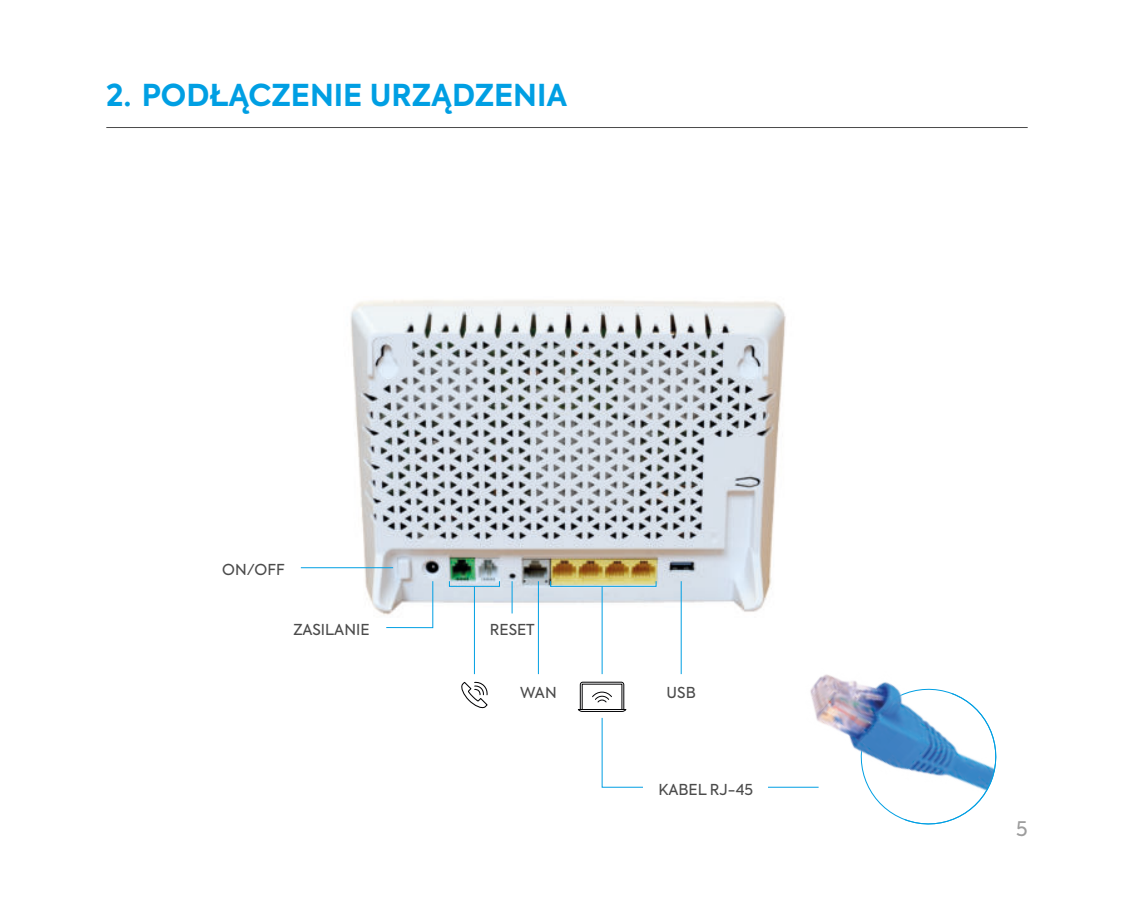
<style>
.page{position:relative;width:1134px;height:922px;background:#fff}
.page>*{position:absolute;margin:0;border:0;box-sizing:border-box;transform-origin:0 0}
.t1{font:700 30px "Axiforma";color:#009fe3}
.t2{font:20px "Axiforma";color:#9d9d9d}
.t3{font:15px "Axiforma";color:#4b4b4b}
</style>
<div class="page">
<hr style="left:106px;top:127px;width:922px;height:1px;background:#4b4b4b">
<img style="left:300px;top:300px;width:486px;height:375px">
<svg style="left:386px;top:580px;width:47px;height:48px"></svg>
<hr style="left:301px;top:567px;width:92px;height:1px;background:#009fe3">
<hr style="left:474px;top:586px;width:1px;height:88px;background:#009fe3">
<hr style="left:512px;top:581px;width:1px;height:32px;background:#009fe3">
<hr style="left:538px;top:581px;width:1px;height:93px;background:#009fe3">
<hr style="left:602px;top:586px;width:1px;height:88px;background:#009fe3">
<hr style="left:681px;top:581px;width:1px;height:93px;background:#009fe3">
<svg style="left:577px;top:681px;width:66px;height:106px"></svg>
<svg style="left:461px;top:681px;width:27px;height:27px"></svg>
<img style="left:765px;top:626px;width:87px;height:162px">
<svg style="left:852px;top:681px;width:145px;height:144px"></svg>
<h1 class="t1" style="left:106px;top:82px;width:463px">2. PODŁĄCZENIE URZĄDZENIA</h1>
<p class="t3" style="left:222px;top:562px;width:64px">ON/OFF</p>
<p class="t3" style="left:293px;top:623px;width:78px">ZASILANIE</p>
<p class="t3" style="left:490px;top:623px;width:46px">RESET</p>
<p class="t3" style="left:520px;top:685px;width:38px">WAN</p>
<p class="t3" style="left:667px;top:685px;width:31px">USB</p>
<p class="t3" style="left:658px;top:782px;width:96px">KABEL RJ-45</p>
<h2 class="t2" style="left:1016px;top:818px;width:13px">5</h2>
</div>
